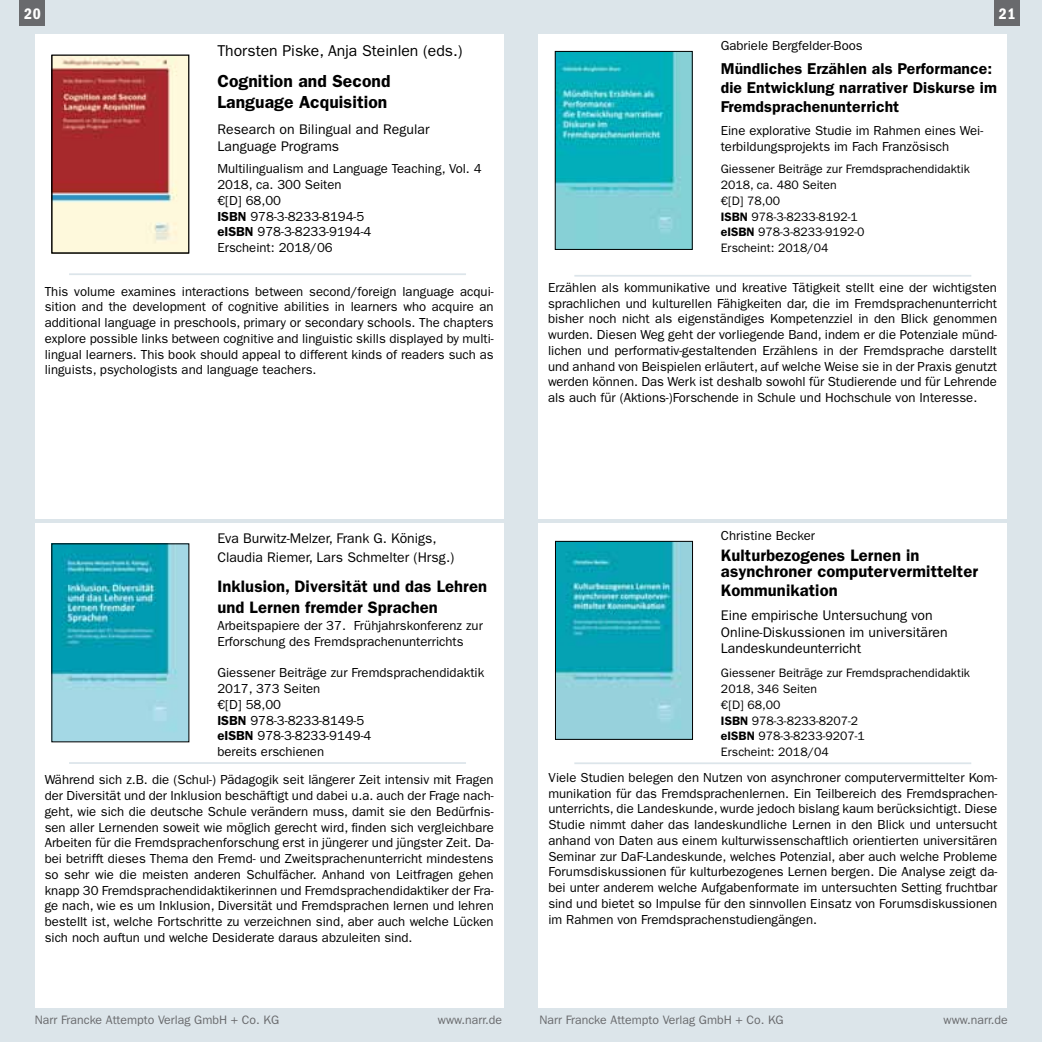
<style>
.page{position:relative;width:1042px;height:1042px;background:#fff}
.page>*{position:absolute;margin:0;border:0;box-sizing:border-box;transform-origin:0 0}
.t1{font:600 17.5px/21px "ITC Franklin Gothic Std";letter-spacing:.005em;color:#000}
.t2{font:600 16.62px/15.8px "ITC Franklin Gothic Std";letter-spacing:.005em;color:#000}
.t3{font:600 15.75px/18.9px "ITC Franklin Gothic Std";letter-spacing:.005em;color:#000}
.t4{font:15.75px "ITC Franklin Gothic Std";color:#000}
.t5{font:15.75px "ITC Franklin Gothic Std Dm Cd";color:#fff}
.t6{font:14px/16.8px "ITC Franklin Gothic Std";color:#000}
.t7{font:13.12px/15.8px "ITC Franklin Gothic Std";color:#000;text-align:justify}
.t8{font:12.25px/15.8px "ITC Franklin Gothic Std";color:#000}
.t9{font:12.25px "ITC Franklin Gothic Std";color:#696a6d}
.s1{font-weight:600}
</style>
<div class="page">
<div style="left:0;top:0;width:521px;height:1042px;background:#dce5ea"></div>
<div style="left:521px;top:0;width:521px;height:1042px;background:#dce5ea"></div>
<div style="left:538px;top:523px;width:469px;height:484px;background:#fff"></div>
<div style="left:538px;top:35px;width:469px;height:483px;background:#fff"></div>
<div style="left:35px;top:523px;width:469px;height:484px;background:#fff"></div>
<div style="left:35px;top:35px;width:469px;height:484px;background:#fff"></div>
<div style="left:20px;top:0;width:25px;height:26px;background:#696a6d"></div>
<div style="left:994px;top:0;width:26px;height:26px;background:#696a6d"></div>
<hr style="left:69px;top:273px;width:397px;height:2px;background:#dce5ea">
<hr style="left:69px;top:762px;width:397px;height:2px;background:#dce5ea">
<hr style="left:574px;top:275px;width:397px;height:2px;background:#dce5ea">
<hr style="left:574px;top:762px;width:397px;height:2px;background:#dce5ea">
<img style="left:557px;top:543px;width:134px;height:194px">
<div style="left:555px;top:541px;width:138px;height:198px;border:1px solid #000"></div>
<img style="left:54px;top:57px;width:133px;height:194px">
<div style="left:52px;top:55px;width:137px;height:198px;border:1px solid #000"></div>
<img style="left:557px;top:53px;width:133px;height:195px">
<div style="left:555px;top:51px;width:137px;height:199px;border:1px solid #000"></div>
<img style="left:54px;top:545px;width:133px;height:195px">
<p class="t5" style="left:24px;top:5px;width:18px">20</p>
<p class="t5" style="left:999px;top:5px;width:18px">21</p>
<p class="t4" style="left:217px;top:41px;width:247px">Thorsten Piske, Anja Steinlen (eds.)</p>
<h1 class="t1" style="left:217px;top:70px;width:175px">Cognition and Second<br>Language Acquisition</h1>
<p class="t6" style="left:217px;top:121px;width:214px">Research on Bilingual and Regular<br>Language Programs</p>
<p class="t7" style="left:217px;top:161px;width:266px;text-align:left">Multilingualism and Language Teaching, Vol. 4<br>2018, ca. 300 Seiten<br>€[D] 68,00<br><span class="s1">ISBN</span> 978-3-8233-8194-5<br><span class="s1">eISBN</span> 978-3-8233-9194-4<br>Erscheint: 2018/06</p>
<p class="t7" style="left:45px;top:283px;width:450px">This volume examines interactions between second/foreign language acqui&shy;sition and the development of cognitive abilities in learners who acquire an additional language in preschools, primary or secondary schools. The chapters explore possible links between cognitive and linguistic skills displayed by multi&shy;lingual learners. This book should appeal to different kinds of readers such as linguists, psychologists and language teachers.</p>
<p class="t6" style="left:217px;top:529px;width:239px;line-height:18.9px">Eva Burwitz-Melzer, Frank G. Königs,<br>Claudia Riemer, Lars Schmelter (Hrsg.)</p>
<p class="t2" style="left:217px;top:576px;width:271px;line-height:21px">Inklusion, Diversität und das Lehren und Lernen fremder Sprachen</p>
<p class="t7" style="left:217px;top:618px;width:267px">Arbeitspapiere der 37. Frühjahrskonferenz zur<br>Erforschung des Fremdsprachenunterrichts</p>
<p class="t7" style="left:217px;top:665px;width:268px;text-align:left">Giessener Beiträge zur Fremdsprachendidaktik<br>2017, 373 Seiten<br>€[D] 58,00<br><span class="s1">ISBN</span> 978-3-8233-8149-5<br><span class="s1">eISBN</span> 978-3-8233-9149-4<br>bereits erschienen</p>
<p class="t7" style="left:45px;top:772px;width:450px">Während sich z.B. die (Schul-) Pädagogik seit längerer Zeit intensiv mit Fragen der Diversität und der Inklusion beschäftigt und dabei u.a. auch der Frage nach&shy;geht, wie sich die deutsche Schule verändern muss, damit sie den Bedürfnis&shy;sen aller Lernenden soweit wie möglich gerecht wird, finden sich vergleichbare Arbeiten für die Fremdsprachenforschung erst in jüngerer und jüngster Zeit. Da&shy;bei betrifft dieses Thema den Fremd- und Zweitsprachenunterricht mindestens so sehr wie die meisten anderen Schulfächer. Anhand von Leitfragen gehen knapp 30 Fremdsprachendidaktikerinnen und Fremdsprachendidaktiker der Fra&shy;ge nach, wie es um Inklusion, Diversität und Fremdsprachen lernen und lehren bestellt ist, welche Fortschritte zu verzeichnen sind, aber auch welche Lücken sich noch auftun und welche Desiderate daraus abzuleiten sind.</p>
<p class="t7" style="left:721px;top:38px;width:144px">Gabriele Bergfelder-Boos</p>
<p class="t3" style="left:721px;top:59px;width:278px">Mündliches Erzählen als Performance: die Entwicklung narrativer Diskurse im<br>Fremdsprachenunterricht</p>
<p class="t7" style="left:721px;top:123px;width:264px">Eine explorative Studie im Rahmen eines Wei&shy;terbildungsprojekts im Fach Französisch</p>
<p class="t8" style="left:721px;top:161px;width:251px">Giessener Beiträge zur Fremdsprachendidaktik<br>2018, ca. 480 Seiten<br>€[D] 78,00<br><span class="s1">ISBN</span> 978-3-8233-8192-1<br><span class="s1">eISBN</span> 978-3-8233-9192-0<br>Erscheint: 2018/04</p>
<p class="t7" style="left:548px;top:280px;width:450px">Erzählen als kommunikative und kreative Tätigkeit stellt eine der wichtigsten sprachlichen und kulturellen Fähigkeiten dar, die im Fremdsprachenunterricht bisher noch nicht als eigenständiges Kompetenzziel in den Blick genommen wurden. Diesen Weg geht der vorliegende Band, indem er die Potenziale münd&shy;lichen und performativ-gestaltenden Erzählens in der Fremdsprache darstellt und anhand von Beispielen erläutert, auf welche Weise sie in der Praxis genutzt werden können. Das Werk ist deshalb sowohl für Studierende und für Lehrende als auch für (Aktions-)Forschende in Schule und Hochschule von Interesse.</p>
<p class="t7" style="left:721px;top:528px;width:95px">Christine Becker</p>
<p class="t2" style="left:721px;top:547px;width:259px">Kulturbezogenes Lernen in asynchroner computervermittelter</p>
<p class="t2" style="left:721px;top:582px;width:118px">Kommunikation</p>
<p class="t6" style="left:721px;top:607px;width:228px">Eine empirische Untersuchung von<br>Online-Diskussionen im universitären<br>Landeskundeunterricht</p>
<p class="t8" style="left:721px;top:665px;width:251px">Giessener Beiträge zur Fremdsprachendidaktik<br>2018, 346 Seiten<br>€[D] 68,00<br><span class="s1">ISBN</span> 978-3-8233-8207-2<br><span class="s1">eISBN</span> 978-3-8233-9207-1<br>Erscheint: 2018/04</p>
<p class="t7" style="left:548px;top:769px;width:450px">Viele Studien belegen den Nutzen von asynchroner computervermittelter Kom&shy;munikation für das Fremdsprachenlernen. Ein Teilbereich des Fremdsprachen&shy;unterrichts, die Landeskunde, wurde jedoch bislang kaum berücksichtigt. Diese Studie nimmt daher das landeskundliche Lernen in den Blick und untersucht anhand von Daten aus einem kulturwissenschaftlich orientierten universitären Seminar zur DaF-Landeskunde, welches Potenzial, aber auch welche Probleme Forumsdiskussionen für kulturbezogenes Lernen bergen. Die Analyse zeigt da&shy;bei unter anderem welche Aufgabenformate im untersuchten Setting fruchtbar sind und bietet so Impulse für den sinnvollen Einsatz von Forumsdiskussionen im Rahmen von Fremdsprachenstudiengängen.</p>
<p class="t9" style="left:35px;top:1013px;width:246px">Narr Francke Attempto Verlag GmbH + Co. KG</p>
<p class="t9" style="left:438px;top:1013px;width:66px">www.narr.de</p>
<p class="t9" style="left:539px;top:1013px;width:246px">Narr Francke Attempto Verlag GmbH + Co. KG</p>
<p class="t9" style="left:943px;top:1013px;width:66px">www.narr.de</p>
</div>
